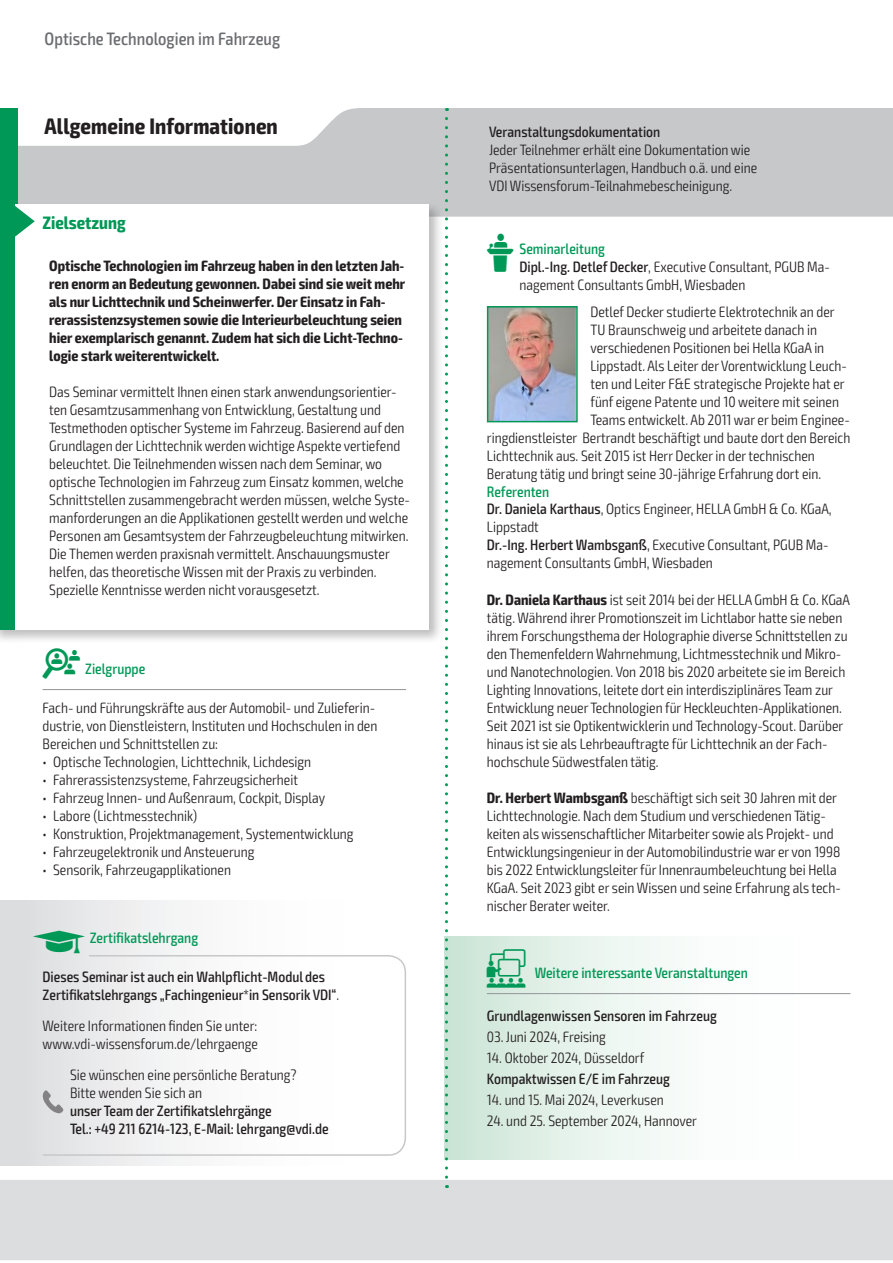
<style>
.page{position:relative;width:893px;height:1263px;background:#fff}
.page>*{position:absolute;margin:0;border:0;box-sizing:border-box;transform-origin:0 0}
.t1{font:700 condensed 22.5px "Exo 2";letter-spacing:.005em;color:#231f20}
.t2{font:500 condensed 18px "Exo 2";color:#6c6d70}
.t3{font:700 condensed 18px "Exo 2";color:#009856}
.t4{font:300 condensed 15px/18px "Exo 2";color:#231f20}
.t5{font:700 condensed 15px/18px "Exo 2";color:#231f20}
.t6{font:500 condensed 15px/18px "Exo 2";color:#231f20}
.t7{font:500 condensed 15px "Exo 2";color:#009856}
.s1{font-family:"VDI Iconset S4 A Regular";font-weight:400;font-stretch:normal}
.s2{font-weight:300}
.s3{font-family:"VDI Iconset S4 A Regular";font-weight:400;font-stretch:normal;color:#009856}
.s4{font-weight:500;color:#009856}
.s5{font-weight:500}
.s6{font-weight:700}
.s7{font-family:"VDI Iconset S4 A Regular";font-weight:400;font-stretch:normal;font-size:19.5px}
</style>
<div class="page">
<svg style="left:0;top:1159px;width:893px;height:101px;fill:#dcdddf"></svg>
<svg style="left:18px;top:108px;width:875px;height:109px;background:#cecfd1"></svg>
<div style="left:0;top:108px;width:18px;height:99px;background:#009856"></div>
<div style="left:0;top:200px;width:444px;height:444px;background:#231f20;opacity:.3"></div>
<div style="left:0;top:204px;width:428px;height:425px;background:#fff"></div>
<div style="left:0;top:204px;width:15px;height:425px;background:#009856"></div>
<svg style="left:15px;top:206px;width:20px;height:31px"></svg>
<hr style="left:43px;top:689px;width:363px;height:1px;background:#939598">
<div style="left:0;top:900px;width:406px;height:265px;background:linear-gradient(to right,#e0e1e3,#fff)"></div>
<svg style="left:42px;top:954px;width:364px;height:202px"></svg>
<div style="left:0;top:960px;width:394px;height:191px;background:linear-gradient(to right,#dfe0e2,#fff)"></div>
<svg style="left:43px;top:1090px;width:20px;height:24px"></svg>
<img style="left:490px;top:309px;width:85px;height:110px">
<div style="left:487px;top:306px;width:91px;height:116px;border:2px solid #009856"></div>
<div style="left:444px;top:936px;width:406px;height:223px;background:linear-gradient(to right,#d2e8db,#fff)"></div>
<hr style="left:487px;top:993px;width:363px;height:1px;background:#939598">
<svg style="left:445px;top:118px;width:3px;height:1070px"></svg>
<p class="t2" style="left:45px;top:28px;width:237px">Optische Technologien im Fahrzeug</p>
<h1 class="t1" style="left:45px;top:113px;width:235px">Allgemeine Informationen</h1>
<p class="t6" style="left:489px;top:123px;width:173px">Veranstaltungsdokumentation</p>
<p class="t4" style="left:489px;top:141px;width:270px">Jeder Teilnehmer erhält eine Dokumentation wie<br>Präsentationsunterlagen, Handbuch o.ä. und eine<br>VDI Wissensforum-Teilnahmebescheinigung.</p>
<p class="t3" style="left:43px;top:212px;width:85px">Zielsetzung</p>
<p class="t5" style="left:49px;top:257px;width:357px">Optische Technologien im Fahrzeug haben in den letzten Jah&shy;ren enorm an Bedeutung gewonnen. Dabei sind sie weit mehr als nur Lichttechnik und Scheinwerfer. Der Einsatz in Fah&shy;rerassistenzsystemen sowie die Interieurbeleuchtung seien hier exemplarisch genannt. Zudem hat sich die Licht-Techno&shy;logie stark weiterentwickelt.</p>
<p class="t4" style="left:49px;top:383px;width:362px">Das Seminar vermittelt Ihnen einen stark anwendungsorientier&shy;ten Gesamtzusammenhang von Entwicklung, Gestaltung und Testmethoden optischer Systeme im Fahrzeug. Basierend auf den Grundlagen der Lichttechnik werden wichtige Aspekte vertiefend beleuchtet. Die Teilnehmenden wissen nach dem Seminar, wo optische Technologien im Fahrzeug zum Einsatz kommen, welche Schnittstellen zusammengebracht werden müssen, welche Syste&shy;manforderungen an die Applikationen gestellt werden und welche Personen am Gesamtsystem der Fahrzeugbeleuchtung mitwirken.<br>Die Themen werden praxisnah vermittelt. Anschauungsmuster helfen, das theoretische Wissen mit der Praxis zu verbinden.<br>Spezielle Kenntnisse werden nicht vorausgesetzt.</p>
<p class="t7" style="left:43px;top:660px;width:104px"><span class="s1">Z</span> Zielgruppe</p>
<p class="t4" style="left:43px;top:699px;width:336px">Fach- und Führungskräfte aus der Automobil- und Zulieferin&shy;dustrie, von Dienstleistern, Instituten und Hochschulen in den<br>Bereichen und Schnittstellen zu:</p>
<p class="t4" style="left:43px;top:753px;width:270px">• Optische Technologien, Lichttechnik, Lichdesign</p>
<p class="t4" style="left:43px;top:771px;width:257px">• Fahrerassistenzsysteme, Fahrzeugsicherheit</p>
<p class="t4" style="left:43px;top:789px;width:284px">• Fahrzeug Innen- und Außenraum, Cockpit, Display</p>
<p class="t4" style="left:43px;top:807px;width:156px">• Labore (Lichtmesstechnik)</p>
<p class="t4" style="left:43px;top:825px;width:313px">• Konstruktion, Projektmanagement, Systementwicklung</p>
<p class="t4" style="left:43px;top:843px;width:213px">• Fahrzeugelektronik und Ansteuerung</p>
<p class="t4" style="left:43px;top:861px;width:190px">• Sensorik, Fahrzeugapplikationen</p>
<p class="t7" style="left:33px;top:929px;width:166px"><span class="s1">z</span> Zertifikatslehrgang</p>
<p class="t6" style="left:43px;top:968px;width:298px">Dieses Seminar ist auch ein Wahlpflicht-Modul des<br>Zertifikatslehrgangs „Fachingenieur*in Sensorik VDI“<span class="s2">.</span></p>
<p class="t4" style="left:43px;top:1017px;width:217px">Weitere Informationen finden Sie unter: www.vdi-wissensforum.de/lehrgaenge</p>
<p class="t4" style="left:70px;top:1066px;width:228px">Sie wünschen eine persönliche Beratung?<br>Bitte wenden Sie sich an</p>
<p class="t6" style="left:70px;top:1102px;width:260px">unser Team der Zertifikatslehrgänge<br>Tel.: +49 211 6214-123, E-Mail: lehrgang@vdi.de</p>
<p class="t4" style="left:519px;top:240px;width:312px;text-indent:-33px"><span class="s3">L</span> <span class="s4">Seminarleitung<br></span><span class="s5">Dipl.-Ing. Detlef Decker</span>, Executive Consultant, PGUB Ma&shy;nagement Consultants GmbH, Wiesbaden</p>
<p class="t4" style="left:590px;top:303px;width:246px">Detlef Decker studierte Elektrotechnik an der</p>
<p class="t4" style="left:590px;top:321px;width:228px">TU Braunschweig und arbeitete danach in</p>
<p class="t4" style="left:590px;top:339px;width:235px">verschiedenen Positionen bei Hella KGaA in</p>
<p class="t4" style="left:590px;top:357px;width:258px">Lippstadt. Als Leiter der Vorentwicklung Leuch-</p>
<p class="t4" style="left:590px;top:375px;width:256px">ten und Leiter F&amp;E strategische Projekte hat er</p>
<p class="t4" style="left:590px;top:393px;width:250px">fünf eigene Patente und 10 weitere mit seinen</p>
<p class="t4" style="left:590px;top:411px;width:261px">Teams entwickelt. Ab 2011 war er beim Enginee-</p>
<p class="t4" style="left:487px;top:429px;width:365px">ringdienstleister Bertrandt beschäftigt und baute dort den Bereich</p>
<p class="t4" style="left:487px;top:447px;width:329px">Lichttechnik aus. Seit 2015 ist Herr Decker in der technischen</p>
<p class="t4" style="left:487px;top:465px;width:336px">Beratung tätig und bringt seine 30-jährige Erfahrung dort ein.</p>
<p class="t4" style="left:487px;top:500px;width:346px"><span class="s5">Dr. Daniela Karthaus</span>, Optics Engineer, HELLA GmbH &amp; Co. KGaA, Lippstadt<br><span class="s5">Dr.-Ing. Herbert Wambsganß</span>, Executive Consultant, PGUB Ma&shy;nagement Consultants GmbH, Wiesbaden</p>
<p class="t7" style="left:487px;top:482px;width:64px">Referenten</p>
<p class="t4" style="left:487px;top:591px;width:365px"><span class="s6">Dr. Daniela Karthaus</span> ist seit 2014 bei der HELLA GmbH &amp; Co. KGaA tätig. Während ihrer Promotionszeit im Lichtlabor hatte sie neben ihrem Forschungsthema der Holographie diverse Schnittstellen zu den Themenfeldern Wahrnehmung, Lichtmesstechnik und Mikro&shy;und Nanotechnologien. Von 2018 bis 2020 arbeitete sie im Bereich Lighting Innovations, leitete dort ein interdisziplinäres Team zur Entwicklung neuer Technologien für Heckleuchten-Applikationen.<br>Seit 2021 ist sie Optikentwicklerin und Technology-Scout. Darüber hinaus ist sie als Lehrbeauftragte für Lichttechnik an der Fach&shy;hochschule Südwestfalen tätig.</p>
<p class="t4" style="left:487px;top:789px;width:356px"><span class="s6">Dr. Herbert Wambsganß</span> beschäftigt sich seit 30 Jahren mit der Lichttechnologie. Nach dem Studium und verschiedenen Tätig&shy;keiten als wissenschaftlicher Mitarbeiter sowie als Projekt- und Entwicklungsingenieur in der Automobilindustrie war er von 1998 bis 2022 Entwicklungsleiter für Innenraumbeleuchtung bei Hella KGaA. Seit 2023 gibt er sein Wissen und seine Erfahrung als tech&shy;nischer Berater weiter.</p>
<p class="t7" style="left:487px;top:964px;width:263px"><span class="s7">W</span> Weitere interessante Veranstaltungen</p>
<p class="t6" style="left:487px;top:1007px;width:232px">Grundlagenwissen Sensoren im Fahrzeug</p>
<p class="t4" style="left:487px;top:1028px;width:121px">03. Juni 2024, Freising</p>
<p class="t4" style="left:487px;top:1049px;width:159px">14. Oktober 2024, Düsseldorf</p>
<p class="t6" style="left:487px;top:1070px;width:185px">Kompaktwissen E/E im Fahrzeug</p>
<p class="t4" style="left:487px;top:1091px;width:178px">14. und 15. Mai 2024, Leverkusen</p>
<p class="t4" style="left:487px;top:1112px;width:212px">24. und 25. September 2024, Hannover</p>
</div>
